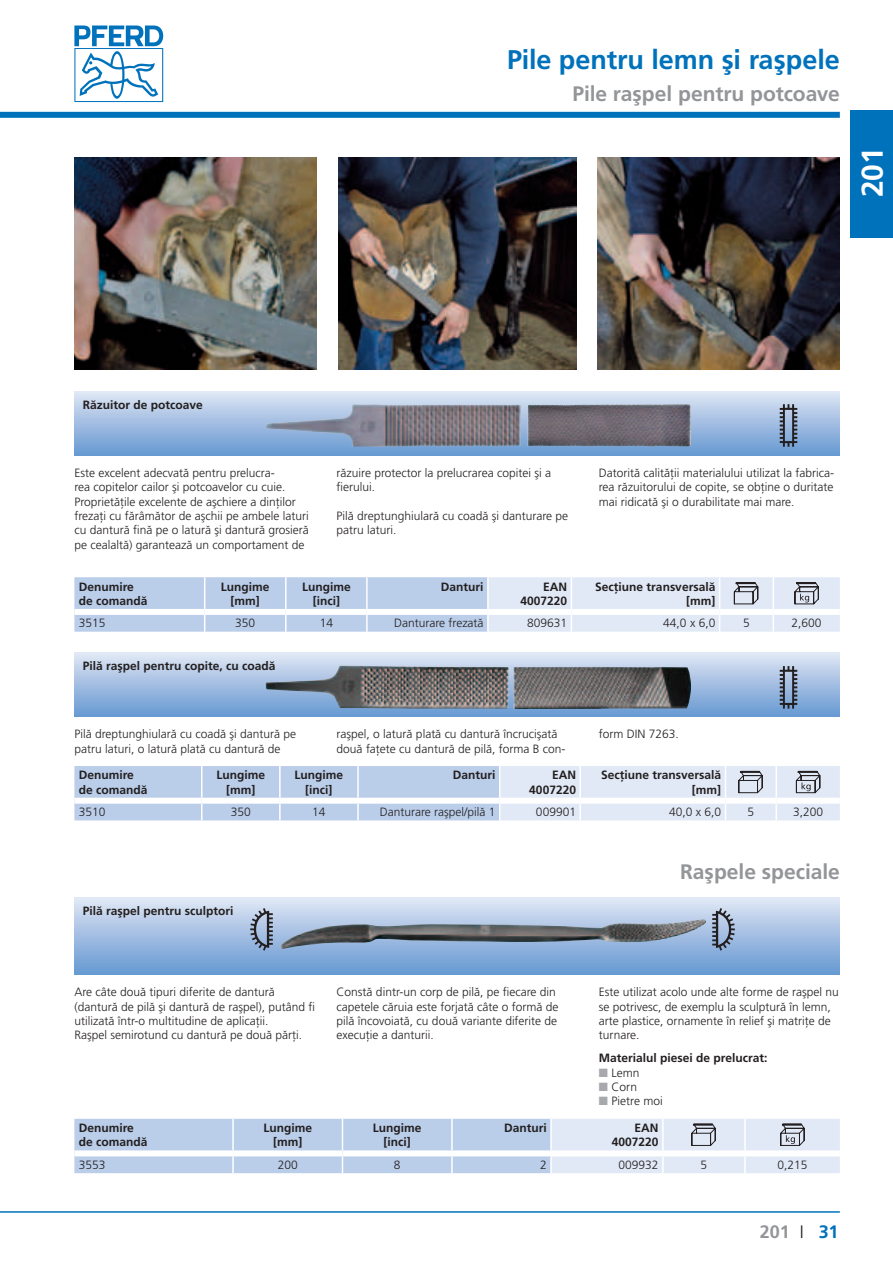
<style>
.page{position:relative;width:893px;height:1263px;background:#fff}
.page>*{position:absolute;margin:0;border:0;box-sizing:border-box;transform-origin:0 0}
.t1{font:700 30px "Frutiger";color:#fff}
.t2{font:700 27px "Frutiger LT Pro";letter-spacing:-.005em;color:#0072bc}
.t3{font:700 21px "Frutiger LT Pro";letter-spacing:-.005em;color:#939598}
.t4{font:700 18px "Frutiger";color:#939598}
.t5{font:700 18px "Frutiger LT Pro";color:#0072bc}
.t6{font:300 12px/14.4px "Frutiger LT Pro";color:#231f20}
.t7{font:700 12px/14.4px "Frutiger LT Pro";color:#231f20;text-align:center}
.s1{color:#a8a9ad}
.s2{font-weight:300;color:#231f20}
</style>
<div class="page">
<svg style="left:74px;top:26px;width:89px;height:76px"></svg>
<div style="left:850px;top:111px;width:43px;height:127px;background:#0072bc"></div>
<div style="left:0;top:112px;width:840px;height:6px;background:#0072bc"></div>
<hr style="left:0;top:1211px;width:840px;height:2px;background:#0072bc">
<img style="left:74px;top:157px;width:243px;height:213px">
<img style="left:338px;top:157px;width:238px;height:213px">
<img style="left:597px;top:157px;width:243px;height:213px">
<svg style="left:74px;top:577px;width:766px;height:55px;background:#d0dcee"></svg>
<svg style="left:74px;top:391px;width:766px;height:64px;background:#97a9c3"></svg>
<img style="left:572px;top:404px;width:106px;height:1px">
<svg style="left:780px;top:404px;width:17px;height:43px"></svg>
<svg style="left:74px;top:766px;width:766px;height:54px;background:#cfdcee"></svg>
<div style="left:74px;top:653px;width:766px;height:64px;background:linear-gradient(to bottom,#e0e6f4,#6799d1)"></div>
<img style="left:266px;top:666px;width:425px;height:43px">
<svg style="left:780px;top:666px;width:17px;height:43px"></svg>
<svg style="left:74px;top:1119px;width:766px;height:54px;background:#cddaed"></svg>
<div style="left:74px;top:898px;width:766px;height:76px;background:linear-gradient(to bottom,#e0e6f4,#6799d1)"></div>
<img style="left:281px;top:919px;width:425px;height:30px">
<svg style="left:712px;top:908px;width:23px;height:43px"></svg>
<svg style="left:250px;top:908px;width:23px;height:43px"></svg>
<h2 class="t2" style="left:507px;top:44px;width:334px">Pile pentru lemn şi raşpele</h2>
<h3 class="t3" style="left:572px;top:81px;width:269px">Pile raşpel pentru potcoave</h3>
<h1 class="t1" style="left:855px;top:197px;width:52px;rotate:-90deg">201</h1>
<p class="t7" style="left:83px;top:397px;width:122px">Răzuitor de potcoave</p>
<p class="t6" style="left:74px;top:465px;width:236px">Este excelent adecvată pentru prelucra-<br>rea copitelor cailor şi potcoavelor cu cuie.<br>Proprietăţile excelente de aşchiere a dinţilor frezaţi cu fărâmător de aşchii pe ambele laturi cu dantură fină pe o latură şi dantură grosieră pe cealaltă) garantează un comportament de</p>
<p class="t6" style="left:337px;top:465px;width:216px">răzuire protector la prelucrarea copitei şi a fierului.</p>
<p class="t6" style="left:337px;top:509px;width:233px">Pilă dreptunghiulară cu coadă şi danturare pe patru laturi.</p>
<p class="t6" style="left:599px;top:465px;width:237px;text-align:justify">Datorită calităţii materialului utilizat la fabrica&shy;rea răzuitorului de copite, se obţine o duritate mai ridicată şi o durabilitate mai mare.</p>
<p class="t7" style="left:79px;top:579px;width:70px;text-align:left">Denumire de comandă</p>
<p class="t7" style="left:221px;top:579px;width:50px">Lungime [mm]</p>
<p class="t7" style="left:302px;top:579px;width:50px">Lungime [inci]</p>
<p class="t7" style="left:441px;top:579px;width:44px">Danturi</p>
<p class="t7" style="left:520px;top:579px;width:48px;text-align:right">EAN<br>4007220</p>
<p class="t7" style="left:595px;top:579px;width:122px;text-align:right">Secţiune transversală [mm]</p>
<p class="t6" style="left:79px;top:616px;width:28px">3515</p>
<p class="t6" style="left:235px;top:616px;width:22px">350</p>
<p class="t6" style="left:320px;top:616px;width:15px">14</p>
<p class="t6" style="left:394px;top:616px;width:91px">Danturare frezată</p>
<p class="t6" style="left:527px;top:616px;width:42px">809631</p>
<p class="t6" style="left:663px;top:616px;width:54px">44,0 x 6,0</p>
<p class="t6" style="left:743px;top:616px;width:8px">5</p>
<p class="t6" style="left:791px;top:616px;width:32px">2,600</p>
<p class="t7" style="left:83px;top:659px;width:194px">Pilă raşpel pentru copite, cu coadă</p>
<p class="t6" style="left:74px;top:727px;width:223px">Pilă dreptunghiulară cu coadă şi dantură pe patru laturi, o latură plată cu dantură de</p>
<p class="t6" style="left:337px;top:727px;width:230px">raşpel, o latură plată cu dantură încrucişată două faţete cu dantură de pilă, forma B con-</p>
<p class="t6" style="left:599px;top:727px;width:82px">form DIN 7263.</p>
<p class="t7" style="left:79px;top:768px;width:70px;text-align:left">Denumire de comandă</p>
<p class="t7" style="left:216px;top:768px;width:50px">Lungime [mm]</p>
<p class="t7" style="left:295px;top:768px;width:50px">Lungime [inci]</p>
<p class="t7" style="left:453px;top:768px;width:44px">Danturi</p>
<p class="t7" style="left:529px;top:768px;width:48px;text-align:right">EAN<br>4007220</p>
<p class="t7" style="left:601px;top:768px;width:122px;text-align:right">Secţiune transversală [mm]</p>
<p class="t6" style="left:79px;top:805px;width:28px">3510</p>
<p class="t6" style="left:231px;top:805px;width:22px">350</p>
<p class="t6" style="left:312px;top:805px;width:15px">14</p>
<p class="t6" style="left:380px;top:805px;width:117px">Danturare raşpel/pilă 1</p>
<p class="t6" style="left:536px;top:805px;width:42px">009901</p>
<p class="t6" style="left:669px;top:805px;width:54px">40,0 x 6,0</p>
<p class="t6" style="left:748px;top:805px;width:8px">5</p>
<p class="t6" style="left:793px;top:805px;width:32px">3,200</p>
<p class="t7" style="left:83px;top:904px;width:152px">Pilă raşpel pentru sculptori</p>
<h3 class="t3" style="left:680px;top:859px;width:161px">Raşpele speciale</h3>
<p class="t6" style="left:74px;top:985px;width:242px">Are câte două tipuri diferite de dantură (dantură de pilă şi dantură de raşpel), putând fi utilizată într-o multitudine de aplicaţii.<br>Raşpel semirotund cu dantură pe două părţi.</p>
<p class="t6" style="left:337px;top:985px;width:223px">Constă dintr-un corp de pilă, pe fiecare din capetele căruia este forjată câte o formă de pilă încovoiată, cu două variante diferite de execuţie a danturii.</p>
<p class="t6" style="left:599px;top:985px;width:242px">Este utilizat acolo unde alte forme de raşpel nu se potrivesc, de exemplu la sculptură în lemn, arte plastice, ornamente în relief şi matriţe de turnare.</p>
<p class="t7" style="left:599px;top:1051px;width:170px">Materialul piesei de prelucrat:</p>
<p class="t6" style="left:599px;top:1065px;width:42px"><span class="s1">■</span> Lemn</p>
<p class="t6" style="left:599px;top:1080px;width:40px"><span class="s1">■</span> Corn</p>
<p class="t6" style="left:599px;top:1094px;width:65px"><span class="s1">■</span> Pietre moi</p>
<p class="t7" style="left:79px;top:1121px;width:70px;text-align:left">Denumire de comandă</p>
<p class="t7" style="left:263px;top:1121px;width:50px">Lungime [mm]</p>
<p class="t7" style="left:373px;top:1121px;width:50px">Lungime [inci]</p>
<p class="t7" style="left:504px;top:1121px;width:44px">Danturi</p>
<p class="t7" style="left:612px;top:1121px;width:48px;text-align:right">EAN<br>4007220</p>
<p class="t6" style="left:79px;top:1158px;width:28px">3553</p>
<p class="t6" style="left:278px;top:1158px;width:22px">200</p>
<p class="t6" style="left:394px;top:1158px;width:8px">8</p>
<p class="t6" style="left:540px;top:1158px;width:8px">2</p>
<p class="t6" style="left:619px;top:1158px;width:42px">009932</p>
<p class="t6" style="left:701px;top:1158px;width:8px">5</p>
<p class="t6" style="left:777px;top:1158px;width:32px">0,215</p>
<h3 class="t4" style="left:760px;top:1221px;width:46px">201 <span class="s2">I</span></h3>
<h3 class="t5" style="left:819px;top:1221px;width:21px">31</h3>
</div>
